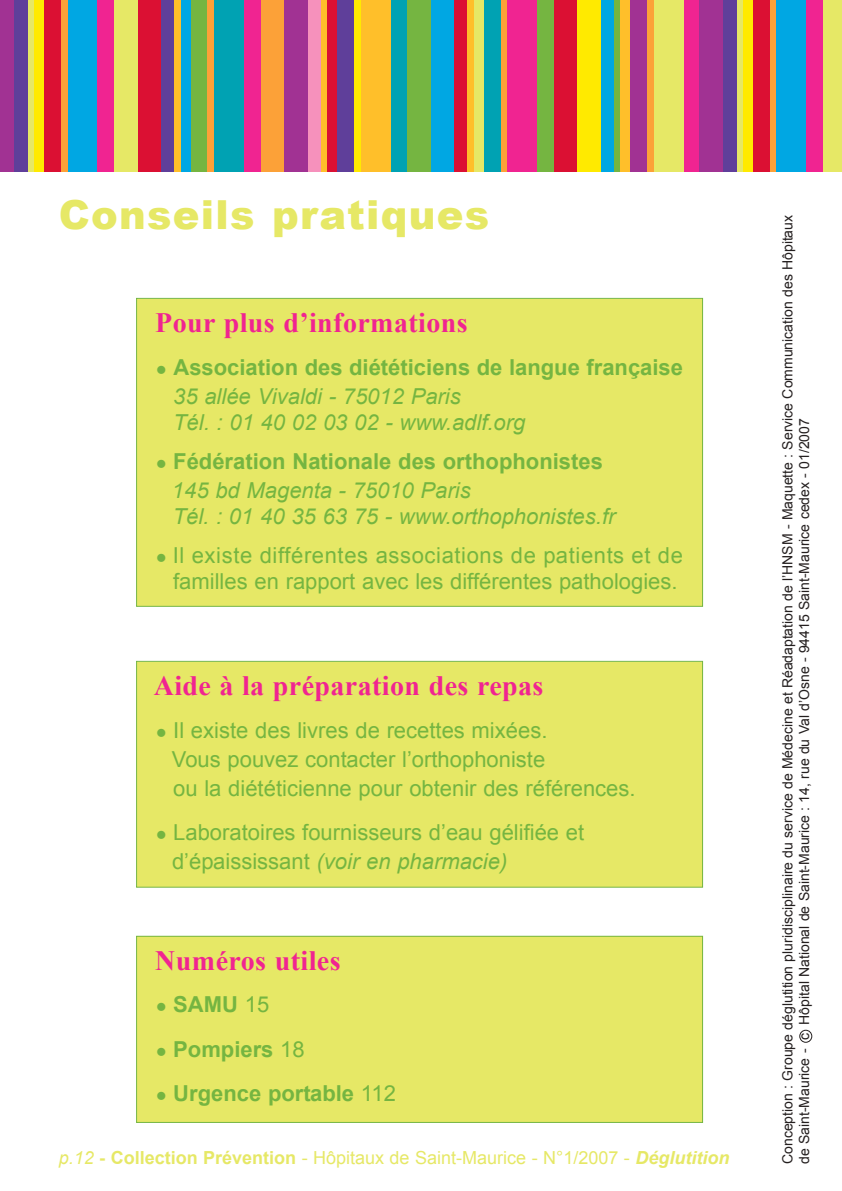
<style>
.page{position:relative;width:842px;height:1191px;background:#fff}
.page>*{position:absolute;margin:0;border:0;box-sizing:border-box;transform-origin:0 0}
.t1{font:900 40px "Arial";letter-spacing:.035em;color:#e6e866}
.t2{font:700 28px "Times New Roman";letter-spacing:.015em;color:#f02491}
.t3{font:22px/29.2px "Arial";color:#75b541}
.t4{font:700 22px/29.2px "Arial";color:#75b541}
.t5{font:italic 22px "Arial";color:#75b541}
.t6{font:18px "Arial";color:#e6e866}
.t7{font:14px/16.8px "Arial";color:#241f1f}
.s1{font-weight:400;font-style:italic}
.s2{font-style:italic}
.s3{font-weight:400}
.s4{font-weight:700}
.s5{font-weight:700;font-style:italic}
</style>
<div class="page">
<div style="left:137px;top:299px;width:565px;height:307px;background:#e6e866"></div>
<div style="left:137px;top:936px;width:565px;height:186px;background:#e6e866"></div>
<div style="left:136px;top:935px;width:567px;height:188px;border:1px solid #75b541"></div>
<div style="left:137px;top:662px;width:565px;height:224px;background:#e6e866"></div>
<div style="left:136px;top:661px;width:567px;height:226px;border:1px solid #75b541"></div>
<div style="left:684px;top:0;width:16px;height:172px;background:#f02491"></div>
<div style="left:654px;top:0;width:30px;height:172px;background:#e6e866"></div>
<div style="left:647px;top:0;width:7px;height:172px;background:#fca138"></div>
<div style="left:630px;top:0;width:17px;height:172px;background:#a13293"></div>
<div style="left:620px;top:0;width:10px;height:172px;background:#ffbf2a"></div>
<div style="left:614px;top:0;width:6px;height:172px;background:#75b541"></div>
<div style="left:600px;top:0;width:14px;height:172px;background:#00a7e3"></div>
<div style="left:577px;top:0;width:23px;height:172px;background:#ffea00"></div>
<div style="left:554px;top:0;width:23px;height:172px;background:#db1033"></div>
<div style="left:537px;top:0;width:17px;height:172px;background:#75b541"></div>
<div style="left:507px;top:0;width:30px;height:172px;background:#f02491"></div>
<div style="left:500px;top:0;width:7px;height:172px;background:#fca138"></div>
<div style="left:484px;top:0;width:16px;height:172px;background:#00a2b3"></div>
<div style="left:474px;top:0;width:10px;height:172px;background:#e6e866"></div>
<div style="left:467px;top:0;width:7px;height:172px;background:#ffbf2a"></div>
<div style="left:454px;top:0;width:13px;height:172px;background:#db1033"></div>
<div style="left:430px;top:0;width:24px;height:172px;background:#00a7e3"></div>
<div style="left:407px;top:0;width:23px;height:172px;background:#75b541"></div>
<div style="left:390px;top:0;width:17px;height:172px;background:#00a2b3"></div>
<div style="left:360px;top:0;width:30px;height:172px;background:#ffbf2a"></div>
<div style="left:354px;top:0;width:6px;height:172px;background:#ffea00"></div>
<div style="left:337px;top:0;width:17px;height:172px;background:#5f3f9a"></div>
<div style="left:327px;top:0;width:10px;height:172px;background:#db1033"></div>
<div style="left:321px;top:0;width:6px;height:172px;background:#ffbf2a"></div>
<div style="left:307px;top:0;width:14px;height:172px;background:#f691bc"></div>
<div style="left:284px;top:0;width:23px;height:172px;background:#a13293"></div>
<div style="left:261px;top:0;width:23px;height:172px;background:#fca138"></div>
<div style="left:244px;top:0;width:17px;height:172px;background:#f02491"></div>
<div style="left:214px;top:0;width:30px;height:172px;background:#00a2b3"></div>
<div style="left:207px;top:0;width:7px;height:172px;background:#fca138"></div>
<div style="left:191px;top:0;width:16px;height:172px;background:#75b541"></div>
<div style="left:181px;top:0;width:10px;height:172px;background:#00a7e3"></div>
<div style="left:174px;top:0;width:7px;height:172px;background:#ffbf2a"></div>
<div style="left:161px;top:0;width:13px;height:172px;background:#5f3f9a"></div>
<div style="left:137px;top:0;width:24px;height:172px;background:#db1033"></div>
<div style="left:114px;top:0;width:23px;height:172px;background:#e6e866"></div>
<div style="left:97px;top:0;width:17px;height:172px;background:#f02491"></div>
<div style="left:67px;top:0;width:30px;height:172px;background:#00a7e3"></div>
<div style="left:61px;top:0;width:6px;height:172px;background:#fca138"></div>
<div style="left:44px;top:0;width:17px;height:172px;background:#db1033"></div>
<div style="left:34px;top:0;width:10px;height:172px;background:#ffea00"></div>
<div style="left:27px;top:0;width:7px;height:172px;background:#e6e866"></div>
<div style="left:14px;top:0;width:13px;height:172px;background:#5f3f9a"></div>
<div style="left:0;top:0;width:14px;height:172px;background:#a13293"></div>
<div style="left:823px;top:0;width:19px;height:172px;background:#e6e866"></div>
<div style="left:806px;top:0;width:17px;height:172px;background:#f02491"></div>
<div style="left:776px;top:0;width:30px;height:172px;background:#00a7e3"></div>
<div style="left:770px;top:0;width:6px;height:172px;background:#fca138"></div>
<div style="left:753px;top:0;width:17px;height:172px;background:#db1033"></div>
<div style="left:743px;top:0;width:10px;height:172px;background:#ffea00"></div>
<div style="left:736px;top:0;width:7px;height:172px;background:#e6e866"></div>
<div style="left:723px;top:0;width:13px;height:172px;background:#5f3f9a"></div>
<div style="left:700px;top:0;width:23px;height:172px;background:#a13293"></div>
<div style="left:799px;top:1029px;width:13px;height:13px;border:2px solid #241f1f;border-radius:50%"></div>
<h1 class="t1" style="left:59px;top:185px;width:432px">Conseils pratiques</h1>
<p class="t2" style="left:155px;top:307px;width:314px">Pour plus d’informations</p>
<p class="t4" style="left:173px;top:352px;width:511px;text-indent:-17px">● Association des diététiciens de langue française<br><span class="s1">35 allée Vivaldi - 75012 Paris</span></p>
<p class="t5" style="left:173px;top:410px;width:354px">Tél. : 01 40 02 03 02 - www.adlf.org</p>
<p class="t4" style="left:172px;top:446px;width:432px;text-indent:-16px">● Fédération Nationale des orthophonistes<br><span class="s1">145 bd Magenta - 75010 Paris</span></p>
<p class="t5" style="left:173px;top:504px;width:444px">Tél. : 01 40 35 63 75 - www.orthophonistes.fr</p>
<p class="t3" style="left:156px;top:542px;width:528px;line-height:26.4px;text-align:center">● Il existe différentes associations de patients et de familles en rapport avec les différentes pathologies.</p>
<p class="t2" style="left:154px;top:670px;width:391px">Aide à la préparation des repas</p>
<p class="t3" style="left:172px;top:715px;width:465px;text-indent:-16px">● Il existe des livres de recettes mixées.<br>Vous pouvez contacter l’orthophoniste<br>ou la diététicienne pour obtenir des références.</p>
<p class="t3" style="left:172px;top:818px;width:414px;text-indent:-16px">● Laboratoires fournisseurs d’eau gélifiée et d’épaississant <span class="s2">(voir en pharmacie)</span></p>
<p class="t2" style="left:155px;top:945px;width:187px">Numéros utiles</p>
<p class="t4" style="left:156px;top:990px;width:115px">● SAMU <span class="s3">15</span></p>
<p class="t4" style="left:156px;top:1034px;width:150px">● Pompiers <span class="s3">18</span></p>
<p class="t4" style="left:156px;top:1078px;width:241px">● Urgence portable <span class="s3">112</span></p>
<p class="t6" style="left:59px;top:1147px;width:672px"><span class="s2">p.12</span> <span class="s4">- Collection Prévention</span> - Hôpitaux de Saint-Maurice - N°1/2007 - <span class="s5">Déglutition</span></p>
<p class="t7" style="left:779px;top:1164px;width:950px;rotate:-90deg">Conception : Groupe déglutition pluridisciplinaire du service de Médecine et Réadaptation de l’HNSM - Maquette : Service Communication des Hôpitaux de Saint-Maurice - c Hôpital National de Saint-Maurice : 14, rue du Val d’Osne - 94415 Saint-Maurice cedex - 01/2007</p>
</div>
